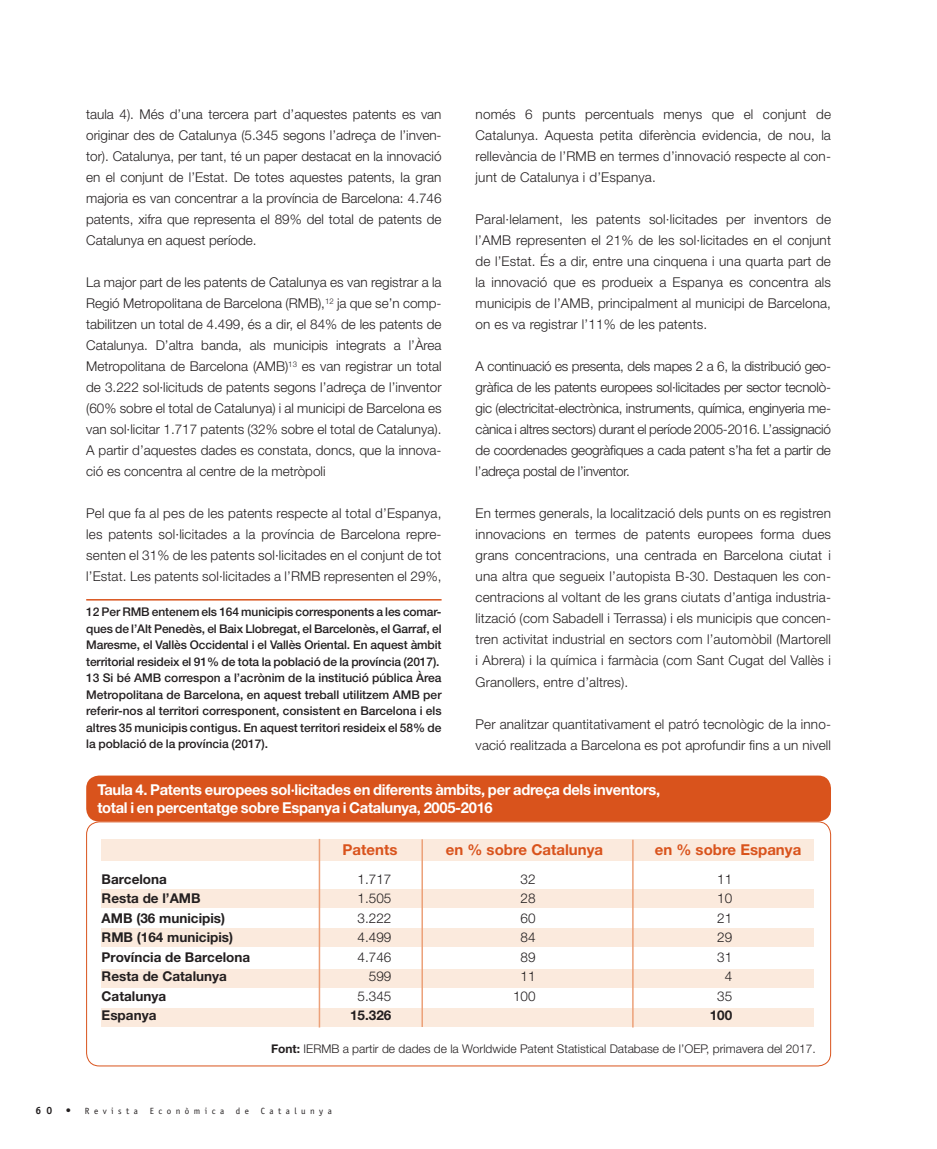
<style>
.page{position:relative;width:937px;height:1149px;background:#fff}
.page>*{position:absolute;margin:0;border:0;box-sizing:border-box;transform-origin:0 0}
.t1{font:700 15px/18px "Helvetica Neue LT Std";letter-spacing:-.02em;color:#fff}
.t2{font:700 15px "Helvetica Neue LT Std";color:#d9531c}
.t3{font:300 13.5px/21px "Helvetica Neue LT Std";letter-spacing:.01em;color:#231f20;text-align:justify}
.t4{font:700 13.5px "Helvetica Neue LT Std";color:#231f20}
.t5{font:500 12px/16.5px "Helvetica Neue LT Std";color:#231f20}
.t6{font:300 12px "Helvetica Neue LT Std";color:#231f20}
.t7{font:700 10.5px "Officina Sans";color:#231f20}
.t8{font:9px "Officina Sans";letter-spacing:.5em;color:#231f20}
.s1{font-weight:700}
.s2{font-size:10.5px}
</style>
<div class="page">
<hr style="left:86px;top:599px;width:355px;height:1px;background:#d9531c">
<div style="left:102px;top:839px;width:711px;height:22px;background:#fbeadd"></div>
<div style="left:102px;top:890px;width:711px;height:18px;background:#fbeadd"></div>
<div style="left:102px;top:928px;width:711px;height:18px;background:#fbeadd"></div>
<div style="left:102px;top:969px;width:711px;height:19px;background:#fbeadd"></div>
<div style="left:102px;top:1009px;width:711px;height:18px;background:#fbeadd"></div>
<div style="left:86px;top:821px;width:744px;height:245px;border:1px solid #d9531c;border-radius:13px"></div>
<div style="left:86px;top:775px;width:744px;height:46px;background:#d9531c;border-radius:13px"></div>
<hr style="left:318px;top:839px;width:2px;height:188px;background:#eca179">
<hr style="left:421px;top:839px;width:2px;height:188px;background:#eca179">
<hr style="left:632px;top:840px;width:1px;height:187px;background:#eca179">
<p class="t3" style="left:86px;top:104px;width:357px">taula 4). Més d’una tercera part d’aquestes patents es van originar des de Catalunya (5.345 segons l’adreça de l’inven· tor). Catalunya, per tant, té un paper destacat en la innovació en el conjunt de l’Estat. De totes aquestes patents, la gran majoria es van concentrar a la província de Barcelona: 4.746 patents, xifra que representa el 89% del total de patents de Catalunya en aquest període.</p>
<p class="t3" style="left:86px;top:272px;width:357px">La major part de les patents de Catalunya es van registrar a la Regió Metropolitana de Barcelona (RMB),<sup>12</sup> ja que se’n comp· tabilitzen un total de 4.499, és a dir, el 84% de les patents de Catalunya. D’altra banda, als municipis integrats a l’Àrea Metropolitana de Barcelona (AMB)<sup>13</sup> es van registrar un total de 3.222 sol·licituds de patents segons l’adreça de l’inventor (60% sobre el total de Catalunya) i al municipi de Barcelona es van sol·licitar 1.717 patents (32% sobre el total de Catalunya).<br>A partir d’aquestes dades es constata, doncs, que la innova· ció es concentra al centre de la metròpoli</p>
<p class="t3" style="left:86px;top:503px;width:357px">Pel que fa al pes de les patents respecte al total d’Espanya, les patents sol·licitades a la província de Barcelona repre· senten el 31% de les patents sol·licitades en el conjunt de tot l’Estat. Les patents sol·licitades a l’RMB representen el 29%,</p>
<p class="t5" style="left:86px;top:604px;width:357px">12 Per RMB entenem els 164 municipis corresponents a les comar&shy;ques de l’Alt Penedès, el Baix Llobregat, el Barcelonès, el Garraf, el Maresme, el Vallès Occidental i el Vallès Oriental. En aquest àmbit territorial resideix el 91% de tota la població de la província (2017).<br>13 Si bé AMB correspon a l’acrònim de la institució pública Àrea Metropolitana de Barcelona, en aquest treball utilitzem AMB per referir-nos al territori corresponent, consistent en Barcelona i els altres 35 municipis contigus. En aquest territori resideix el 58% de la població de la província (2017).</p>
<p class="t3" style="left:475px;top:104px;width:357px">només 6 punts percentuals menys que el conjunt de Catalunya. Aquesta petita diferència evidencia, de nou, la rellevància de l’RMB en termes d’innovació respecte al con· junt de Catalunya i d’Espanya.</p>
<p class="t3" style="left:475px;top:209px;width:357px">Paral·lelament, les patents sol·licitades per inventors de l’AMB representen el 21% de les sol·licitades en el conjunt de l’Estat. És a dir, entre una cinquena i una quarta part de la innovació que es produeix a Espanya es concentra als municipis de l’AMB, principalment al municipi de Barcelona, on es va registrar l’11% de les patents.</p>
<p class="t3" style="left:475px;top:356px;width:357px">A continuació es presenta, dels mapes 2 a 6, la distribució geo· gràfica de les patents europees sol·licitades per sector tecnolò· gic (electricitat-electrònica, instruments, química, enginyeria me· cànica i altres sectors) durant el període 2005-2016. L’assignació de coordenades geogràfiques a cada patent s’ha fet a partir de l’adreça postal de l’inventor.</p>
<p class="t3" style="left:475px;top:503px;width:357px">En termes generals, la localització dels punts on es registren innovacions en termes de patents europees forma dues grans concentracions, una centrada en Barcelona ciutat i una altra que segueix l’autopista B-30. Destaquen les con· centracions al voltant de les grans ciutats d’antiga industria· lització (com Sabadell i Terrassa) i els municipis que concen· tren activitat industrial en sectors com l’automòbil (Martorell i Abrera) i la química i farmàcia (com Sant Cugat del Vallès i Granollers, entre d’altres).</p>
<p class="t3" style="left:475px;top:713px;width:357px">Per analitzar quantitativament el patró tecnològic de la inno· vació realitzada a Barcelona es pot aprofundir fins a un nivell</p>
<p class="t1" style="left:97px;top:780px;width:564px">Taula 4. Patents europees sol·licitades en diferents àmbits, per adreça dels inventors, total i en percentatge sobre Espanya i Catalunya, 2005-2016</p>
<p class="t2" style="left:342px;top:841px;width:56px">Patents</p>
<p class="t2" style="left:445px;top:841px;width:159px">en % sobre Catalunya</p>
<p class="t2" style="left:654px;top:841px;width:148px">en % sobre Espanya</p>
<p class="t4" style="left:102px;top:871px;width:67px">Barcelona</p>
<p class="t3" style="left:357px;top:868px;width:35px">1.717</p>
<p class="t3" style="left:520px;top:868px;width:17px">32</p>
<p class="t3" style="left:717px;top:868px;width:17px">11</p>
<p class="t4" style="left:102px;top:890px;width:100px">Resta de l’AMB</p>
<p class="t3" style="left:357px;top:888px;width:35px">1.505</p>
<p class="t3" style="left:520px;top:888px;width:17px">28</p>
<p class="t3" style="left:717px;top:888px;width:17px">10</p>
<p class="t4" style="left:102px;top:910px;width:125px">AMB (36 municipis)</p>
<p class="t3" style="left:357px;top:907px;width:35px">3.222</p>
<p class="t3" style="left:520px;top:907px;width:17px">60</p>
<p class="t3" style="left:717px;top:907px;width:17px">21</p>
<p class="t4" style="left:102px;top:929px;width:133px">RMB (164 municipis)</p>
<p class="t3" style="left:357px;top:927px;width:35px">4.499</p>
<p class="t3" style="left:520px;top:927px;width:17px">84</p>
<p class="t3" style="left:717px;top:927px;width:17px">29</p>
<p class="t4" style="left:102px;top:949px;width:150px">Província de Barcelona</p>
<p class="t3" style="left:357px;top:946px;width:35px">4.746</p>
<p class="t3" style="left:520px;top:946px;width:17px">89</p>
<p class="t3" style="left:717px;top:946px;width:17px">31</p>
<p class="t4" style="left:102px;top:968px;width:127px">Resta de Catalunya</p>
<p class="t3" style="left:369px;top:966px;width:24px">599</p>
<p class="t3" style="left:520px;top:966px;width:17px">11</p>
<p class="t3" style="left:724px;top:966px;width:9px">4</p>
<p class="t4" style="left:102px;top:988px;width:66px">Catalunya</p>
<p class="t3" style="left:357px;top:985px;width:35px">5.345</p>
<p class="t3" style="left:513px;top:985px;width:24px">100</p>
<p class="t3" style="left:717px;top:985px;width:17px">35</p>
<p class="t4" style="left:102px;top:1007px;width:56px">Espanya</p>
<p class="t4" style="left:350px;top:1007px;width:43px">15.326</p>
<p class="t4" style="left:709px;top:1007px;width:24px">100</p>
<p class="t6" style="left:271px;top:1041px;width:546px"><span class="s1">Font:</span> IERMB a partir de dades de la Worldwide Patent Statistical Database de l’OEP, primavera del 2017.</p>
<p class="t7" style="left:35px;top:1104px;width:18px">6 0</p>
<p class="t8" style="left:66px;top:1106px;width:74px"><span class="s2">•</span> Revista</p>
<p class="t8" style="left:150px;top:1106px;width:76px">Econòmica</p>
<p class="t8" style="left:236px;top:1106px;width:15px">d e</p>
<p class="t8" style="left:260px;top:1106px;width:73px">Catalunya</p>
</div>
